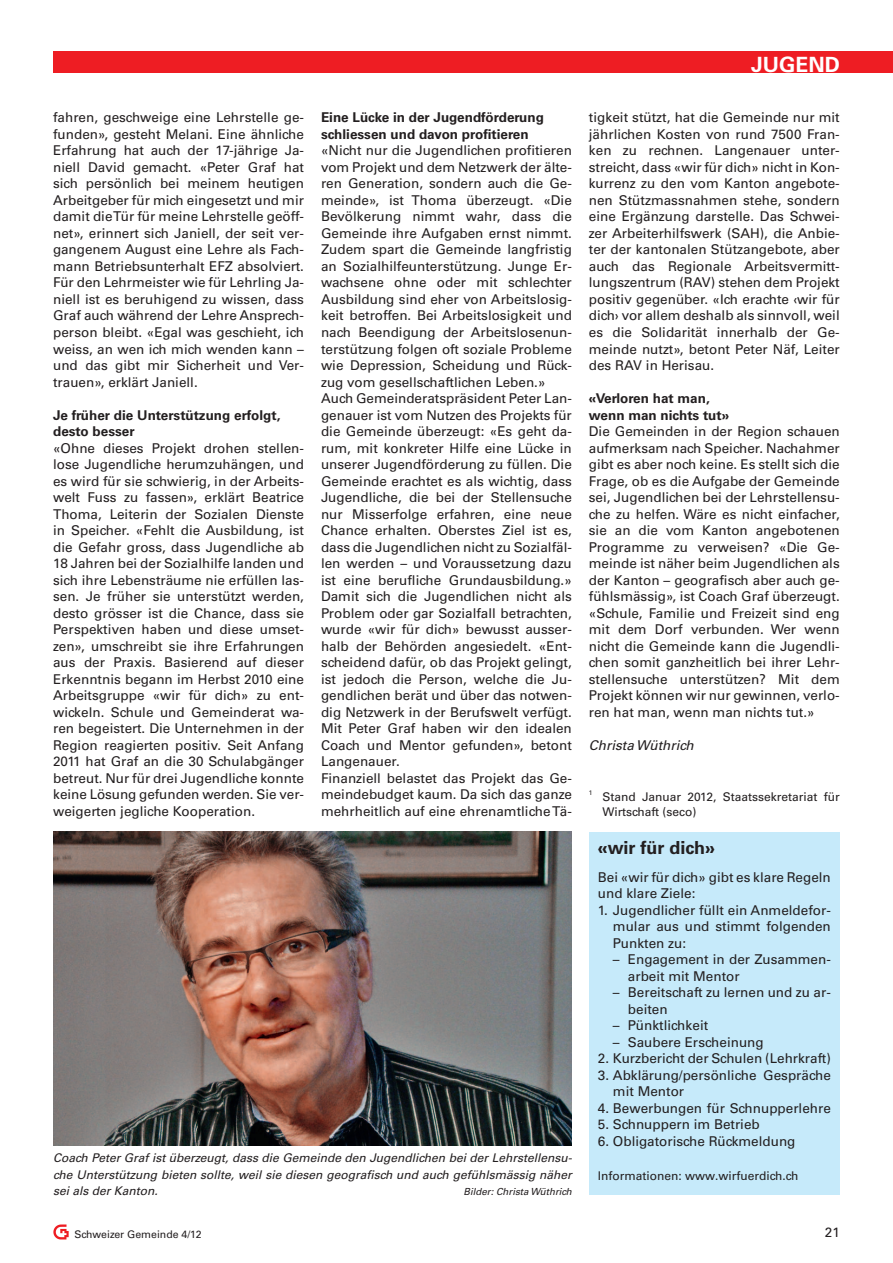
<style>
.page{position:relative;width:893px;height:1263px;background:#fff}
.page>*{position:absolute;margin:0;border:0;box-sizing:border-box;transform-origin:0 0}
.t1{font:700 21px "Univers LT Std";color:#fff}
.t2{font:700 18px "Univers LT Std";color:#231f20}
.t3{font:13.5px/16.5px "Univers LT Std";color:#231f20;text-align:justify}
.t4{font:700 13.5px/16.5px "Univers LT Std";color:#231f20}
.t5{font:italic 13.5px "Univers LT Std";color:#231f20}
.t6{font:italic 12px/16.5px "Univers LT Std";color:#231f20;text-align:justify}
.t7{font:12px/15px "Univers LT Std";color:#231f20}
.t8{font:10.5px "Univers LT Std";color:#231f20}
.t9{font:italic 9.75px "Univers LT Std";color:#231f20}
.t10{font:6.6px "Univers LT Std";color:#231f20}
</style>
<div class="page">
<div style="left:53px;top:51px;width:840px;height:21px;background:#ee1d23"></div>
<img style="left:53px;top:1224px;width:16px;height:16px">
<div style="left:589px;top:832px;width:251px;height:363px;background:#c6eafa"></div>
<img style="left:53px;top:832px;width:519px;height:313px">
<h1 class="t1" style="left:751px;top:57px;width:90px">JUGEND</h1>
<p class="t3" style="left:53px;top:111px;width:252px">fahren, geschweige eine Lehrstelle ge&shy;funden», gesteht Melani. Eine ähnliche Erfahrung hat auch der 17-jährige Ja&shy;niell David gemacht. «Peter Graf hat sich persönlich bei meinem heutigen Arbeitgeber für mich eingesetzt und mir damit dieTür für meine Lehrstelle geöff&shy;net», erinnert sich Janiell, der seit ver&shy;gangenem August eine Lehre als Fach&shy;mann Betriebsunterhalt EFZ absolviert.<br>Für den Lehrmeister wie für Lehrling Ja&shy;niell ist es beruhigend zu wissen, dass Graf auch während der Lehre Ansprech&shy;person bleibt. «Egal was geschieht, ich weiss, an wen ich mich wenden kann – und das gibt mir Sicherheit und Ver&shy;trauen», erklärt Janiell.</p>
<p class="t4" style="left:53px;top:408px;width:229px">Je früher die Unterstützung erfolgt, desto besser</p>
<p class="t3" style="left:53px;top:441px;width:252px">«Ohne dieses Projekt drohen stellen&shy;lose Jugendliche herumzuhängen, und es wird für sie schwierig, in der Arbeits&shy;welt Fuss zu fassen», erklärt Beatrice Thoma, Leiterin der Sozialen Dienste in Speicher. «Fehlt die Ausbildung, ist die Gefahr gross, dass Jugendliche ab 18 Jahren bei der Sozialhilfe landen und sich ihre Lebensträume nie erfüllen las&shy;sen. Je früher sie unterstützt werden, desto grösser ist die Chance, dass sie Perspektiven haben und diese umset&shy;zen», umschreibt sie ihre Erfahrungen aus der Praxis. Basierend auf dieser Erkenntnis begann im Herbst 2010 eine Arbeitsgruppe «wir für dich» zu ent&shy;wickeln. Schule und Gemeinderat wa&shy;ren begeistert. Die Unternehmen in der Region reagierten positiv. Seit Anfang 2011 hat Graf an die 30 Schulabgänger betreut. Nur für drei Jugendliche konnte keine Lösung gefunden werden. Sie ver&shy;weigerten jegliche Kooperation.</p>
<p class="t4" style="left:321px;top:111px;width:224px">Eine Lücke in der Jugendförderung schliessen und davon profitieren</p>
<p class="t3" style="left:321px;top:144px;width:252px;text-align:left">«Nicht nur die Jugendlichen profitieren vom Projekt und dem Netzwerk der älte&shy;ren Generation, sondern auch die Ge&shy;meinde», ist Thoma überzeugt. «Die Bevölkerung nimmt wahr, dass die Gemeinde ihre Aufgaben ernst nimmt.<br>Zudem spart die Gemeinde langfristig an Sozialhilfeunterstützung. Junge Er&shy;wachsene ohne oder mit schlechter Ausbildung sind eher von Arbeitslosig&shy;keit betroffen. Bei Arbeitslosigkeit und nach Beendigung der Arbeitslosenun&shy;terstützung folgen oft soziale Probleme wie Depression, Scheidung und Rück&shy;zug vom gesellschaftlichen Leben.» Auch Gemeinderatspräsident Peter Lan&shy;genauer ist vom Nutzen des Projekts für die Gemeinde überzeugt: «Es geht da&shy;rum, mit konkreter Hilfe eine Lücke in unserer Jugendförderung zu füllen. Die Gemeinde erachtet es als wichtig, dass Jugendliche, die bei der Stellensuche nur Misserfolge erfahren, eine neue Chance erhalten. Oberstes Ziel ist es, dass die Jugendlichen nicht zu Sozialfäl&shy;len werden – und Voraussetzung dazu ist eine berufliche Grundausbildung.» Damit sich die Jugendlichen nicht als Problem oder gar Sozialfall betrachten, wurde «wir für dich» bewusst ausser&shy;halb der Behörden angesiedelt. «Ent&shy;scheidend dafür, ob das Projekt gelingt, ist jedoch die Person, welche die Ju&shy;gendlichen berät und über das notwen&shy;dig Netzwerk in der Berufswelt verfügt.<br>Mit Peter Graf haben wir den idealen Coach und Mentor gefunden», betont Langenauer.<br>Finanziell belastet das Projekt das Ge&shy;meindebudget kaum. Da sich das ganze mehrheitlich auf eine ehrenamtlicheTä-</p>
<p class="t6" style="left:53px;top:1151px;width:520px">Coach Peter Graf ist überzeugt, dass die Gemeinde den Jugendlichen bei der Lehrstellensu&shy;che Unterstützung bieten sollte, weil sie diesen geografisch und auch gefühlsmässig näher sei als der Kanton.</p>
<p class="t9" style="left:464px;top:1188px;width:110px">Bilder: Christa Wüthrich</p>
<p class="t3" style="left:589px;top:111px;width:252px">tigkeit stützt, hat die Gemeinde nur mit jährlichen Kosten von rund 7500 Fran&shy;ken zu rechnen. Langenauer unter&shy;streicht, dass «wir für dich» nicht in Kon&shy;kurrenz zu den vom Kanton angebote&shy;nen Stützmassnahmen stehe, sondern eine Ergänzung darstelle. Das Schwei&shy;zer Arbeiterhilfswerk (SAH), die Anbie&shy;ter der kantonalen Stützangebote, aber auch das Regionale Arbeitsvermitt&shy;lungszentrum (RAV) stehen dem Projekt positiv gegenüber. «Ich erachte ‹wir für dich› vor allem deshalb als sinnvoll, weil es die Solidarität innerhalb der Ge&shy;meinde nutzt», betont Peter Näf, Leiter des RAV in Herisau.</p>
<p class="t4" style="left:589px;top:391px;width:142px">«Verloren hat man, wenn man nichts tut»</p>
<p class="t3" style="left:589px;top:424px;width:252px">Die Gemeinden in der Region schauen aufmerksam nach Speicher. Nachahmer gibt es aber noch keine. Es stellt sich die Frage, ob es die Aufgabe der Gemeinde sei, Jugendlichen bei der Lehrstellensu&shy;che zu helfen. Wäre es nicht einfacher, sie an die vom Kanton angebotenen Programme zu verweisen? «Die Ge&shy;meinde ist näher beim Jugendlichen als der Kanton – geografisch aber auch ge&shy;fühlsmässig», ist Coach Graf überzeugt. «Schule, Familie und Freizeit sind eng mit dem Dorf verbunden. Wer wenn nicht die Gemeinde kann die Jugendli&shy;chen somit ganzheitlich bei ihrer Lehr&shy;stellensuche unterstützen? Mit dem Projekt können wir nur gewinnen, verlo&shy;ren hat man, wenn man nichts tut.»</p>
<p class="t5" style="left:589px;top:740px;width:106px">Christa Wüthrich</p>
<p class="t10" style="left:589px;top:790px;width:5px">1</p>
<p class="t7" style="left:602px;top:790px;width:239px">Stand Januar 2012, Staatssekretariat für<br>Wirtschaft (seco)</p>
<h2 class="t2" style="left:598px;top:841px;width:119px">«wir für dich»</h2>
<p class="t3" style="left:598px;top:870px;width:234px">Bei «wir für dich» gibt es klare Regeln und klare Ziele:</p>
<p class="t3" style="left:613px;top:903px;width:219px;text-indent:-15px">1. Jugendlicher füllt ein Anmeldefor&shy;mular aus und stimmt folgenden Punkten zu:</p>
<p class="t3" style="left:628px;top:952px;width:204px;text-indent:-15px">– Engagement in der Zusammen&shy;arbeit mit Mentor</p>
<p class="t3" style="left:628px;top:985px;width:204px;text-indent:-15px">– Bereitschaft zu lernen und zu ar&shy;beiten</p>
<p class="t3" style="left:613px;top:1018px;width:97px">– Pünktlichkeit</p>
<p class="t3" style="left:613px;top:1035px;width:152px">– Saubere Erscheinung</p>
<p class="t3" style="left:598px;top:1051px;width:234px">2. Kurzbericht der Schulen (Lehrkraft)</p>
<p class="t3" style="left:613px;top:1068px;width:219px;text-indent:-15px">3. Abklärung/persönliche Gespräche mit Mentor</p>
<p class="t3" style="left:598px;top:1101px;width:234px">4. Bewerbungen für Schnupperlehre</p>
<p class="t3" style="left:598px;top:1117px;width:163px">5. Schnuppern im Betrieb</p>
<p class="t3" style="left:598px;top:1134px;width:199px">6. Obligatorische Rückmeldung</p>
<p class="t7" style="left:598px;top:1169px;width:202px">Informationen: www.wirfuerdich.ch</p>
<p class="t8" style="left:75px;top:1230px;width:129px">Schweizer Gemeinde 4/12</p>
<p class="t3" style="left:825px;top:1225px;width:17px">21</p>
</div>
